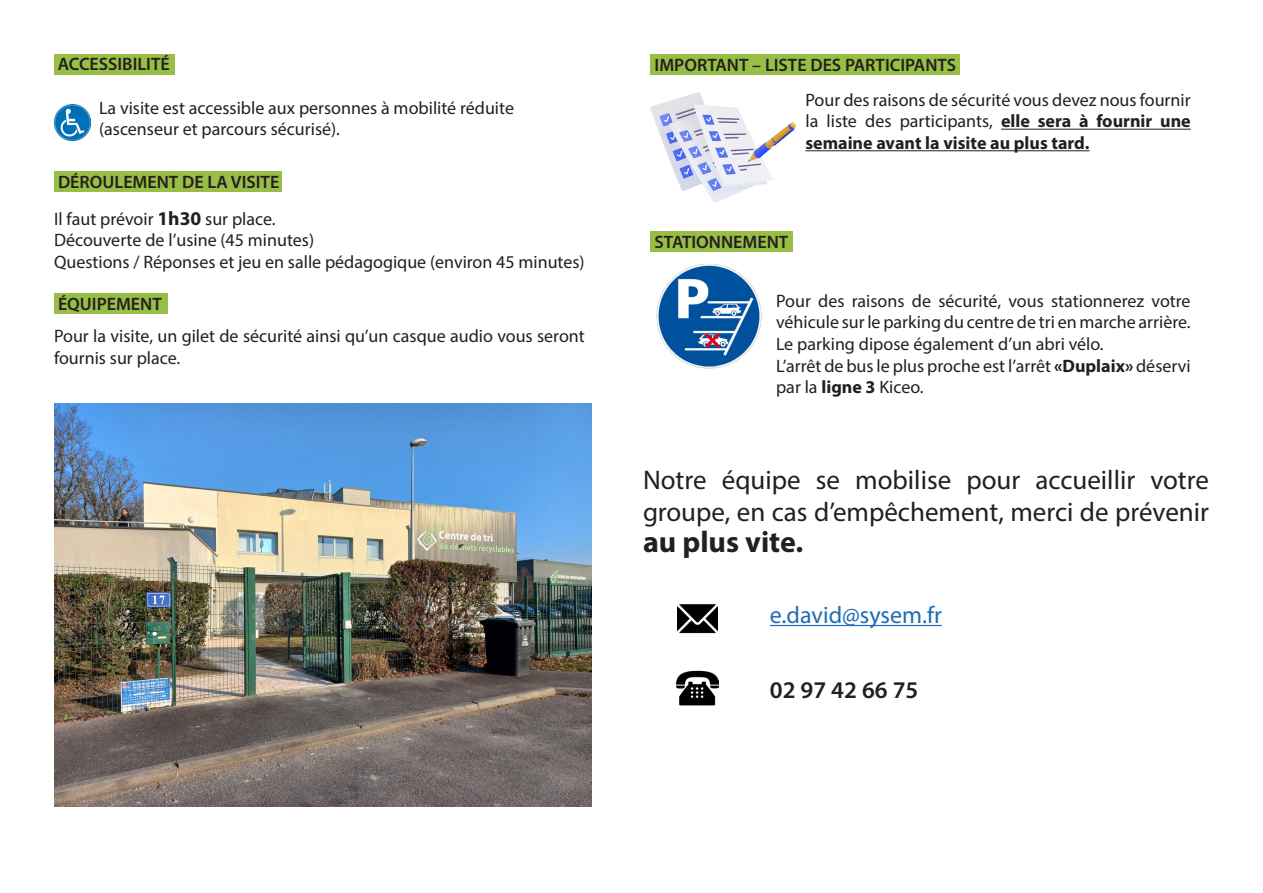
<style>
.page{position:relative;width:1263px;height:893px;background:#fff}
.page>*{position:absolute;margin:0;border:0;box-sizing:border-box;transform-origin:0 0}
.t1{font:700 30px "Myriad Pro";color:#231f20}
.t2{font:27px/31.5px "Myriad Pro";color:#231f20}
.t3{font:24px "Myriad Pro";color:#1e6db6}
.t4{font:600 24px "Myriad Pro";color:#231f20}
.t5{font:18px/21.6px "Myriad Pro";color:#231f20}
.t6{font:600 18px "Myriad Pro";color:#231f20}
.s1{font-weight:700;font-size:19.5px}
.s2{font-weight:700}
</style>
<div class="page">
<div style="left:54px;top:54px;width:120px;height:21px;background:#99be45"></div>
<div style="left:54px;top:171px;width:227px;height:21px;background:#99be45"></div>
<div style="left:54px;top:293px;width:114px;height:21px;background:#99be45"></div>
<img style="left:54px;top:104px;width:36px;height:37px">
<div style="left:651px;top:231px;width:142px;height:21px;background:#99be45"></div>
<div style="left:651px;top:54px;width:309px;height:21px;background:#99be45"></div>
<hr style="left:1001px;top:129px;width:190px;height:1px;background:#231f20">
<hr style="left:805px;top:150px;width:284px;height:1px;background:#231f20">
<img style="left:656px;top:264px;width:106px;height:105px">
<img style="left:651px;top:92px;width:144px;height:111px">
<img style="left:677px;top:670px;width:41px;height:36px">
<img style="left:677px;top:604px;width:40px;height:30px">
<hr style="left:770px;top:625px;width:172px;height:1px;background:#1e6db6">
<img style="left:54px;top:403px;width:537px;height:403px">
<p class="t6" style="left:58px;top:53px;width:113px">ACCESSIBILITÉ</p>
<p class="t5" style="left:99px;top:97px;width:416px">La visite est accessible aux personnes à mobilité réduite</p>
<p class="t5" style="left:99px;top:118px;width:242px">(ascenseur et parcours sécurisé).</p>
<p class="t6" style="left:58px;top:170px;width:223px">DÉROULEMENT DE LA VISITE</p>
<p class="t5" style="left:54px;top:207px;width:223px">Il faut prévoir <span class="s1">1h30</span> sur place.</p>
<p class="t5" style="left:54px;top:229px;width:262px">Découverte de l’usine (45 minutes)</p>
<p class="t5" style="left:54px;top:251px;width:532px">Questions / Réponses et jeu en salle pédagogique (environ 45 minutes)</p>
<p class="t6" style="left:58px;top:292px;width:105px">ÉQUIPEMENT</p>
<p class="t5" style="left:54px;top:325px;width:532px">Pour la visite, un gilet de sécurité ainsi qu’un casque audio vous seront fournis sur place.</p>
<p class="t6" style="left:655px;top:53px;width:303px">IMPORTANT – LISTE DES PARTICIPANTS</p>
<p class="t5" style="left:805px;top:89px;width:387px;text-align:justify">Pour des raisons de sécurité vous devez nous fournir la liste des participants, <span class="s2">elle sera à fournir une semaine avant la visite au plus tard.</span></p>
<p class="t6" style="left:655px;top:231px;width:135px">STATIONNEMENT</p>
<p class="t5" style="left:776px;top:290px;width:416px">Pour des raisons de sécurité, vous stationnerez votre véhicule sur le parking du centre de tri en marche arrière.</p>
<p class="t5" style="left:776px;top:333px;width:329px">Le parking dipose également d’un abri vélo.</p>
<p class="t5" style="left:776px;top:355px;width:416px">L’arrêt de bus le plus proche est l’arrêt <span class="s2">«Duplaix»</span> déservi par la <span class="s2">ligne 3</span> Kiceo.</p>
<p class="t2" style="left:643px;top:464px;width:567px">Notre équipe se mobilise pour accueillir votre groupe, en cas d’empêchement, merci de prévenir</p>
<p class="t1" style="left:643px;top:523px;width:162px">au plus vite.</p>
<p class="t3" style="left:770px;top:600px;width:174px">e.david@sysem.fr</p>
<p class="t4" style="left:770px;top:675px;width:150px">02 97 42 66 75</p>
</div>
